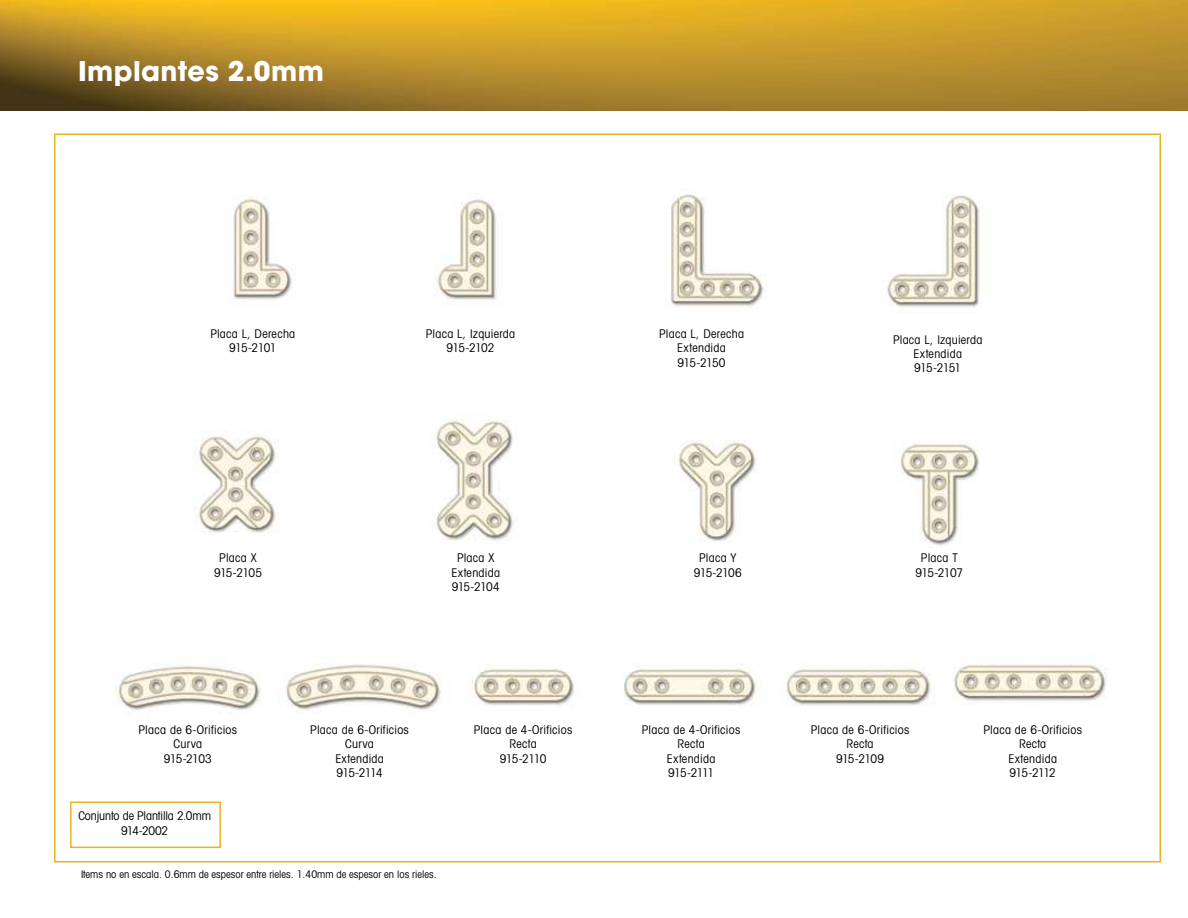
<style>
.page{position:relative;width:1188px;height:918px;background:#fff}
.page>*{position:absolute;margin:0;border:0;box-sizing:border-box;transform-origin:0 0}
.t1{font:700 27px "Avant Garde";letter-spacing:.015em;color:#fff}
.t2{font:condensed 12px/14.4px "Avant Garde";letter-spacing:.02em;color:#000;text-align:center}
.t3{font:condensed 12px/14.4px "Avant Garde";letter-spacing:-.01em;color:#000;text-align:center}
.t4{font:condensed 10.5px "Avant Garde";color:#000}
</style>
<div class="page">
<img style="left:0;top:0;width:1188px;height:110px">
<img style="left:70px;top:663px;width:1037px;height:186px">
<div style="left:70px;top:802px;width:151px;height:46px;border:2px solid #e8b321"></div>
<img style="left:901px;top:444px;width:79px;height:102px">
<img style="left:670px;top:194px;width:94px;height:113px">
<img style="left:194px;top:434px;width:85px;height:99px">
<img style="left:677px;top:439px;width:79px;height:103px">
<img style="left:434px;top:419px;width:79px;height:122px">
<img style="left:233px;top:196px;width:60px;height:103px">
<img style="left:435px;top:199px;width:62px;height:101px">
<img style="left:887px;top:194px;width:93px;height:113px">
<h1 class="t1" style="left:78px;top:54px;width:248px">Implantes 2.0mm</h1>
<p class="t2" style="left:210px;top:326px;width:86px">Placa L, Derecha<br>915-2101</p>
<p class="t2" style="left:426px;top:326px;width:91px">Placa L, Izquierda<br>915-2102</p>
<p class="t2" style="left:893px;top:332px;width:91px">Placa L, Izquierda<br>Extendida<br>915-2151</p>
<p class="t2" style="left:659px;top:326px;width:86px">Placa L, Derecha<br>Extendida<br>915-2150</p>
<p class="t2" style="left:214px;top:551px;width:50px">Placa X<br>915-2105</p>
<p class="t2" style="left:694px;top:551px;width:50px">Placa Y<br>915-2106</p>
<p class="t2" style="left:452px;top:551px;width:50px">Placa X<br>Extendida<br>915-2104</p>
<p class="t3" style="left:915px;top:551px;width:49px">Placa T<br>915-2107</p>
<p class="t2" style="left:139px;top:722px;width:100px">Placa de 6-Orificios<br>Curva<br>915-2103</p>
<p class="t2" style="left:310px;top:722px;width:100px">Placa de 6-Orificios<br>Curva<br>Extendida<br>915-2114</p>
<p class="t2" style="left:811px;top:722px;width:100px">Placa de 6-Orificios<br>Recta<br>915-2109</p>
<p class="t2" style="left:983px;top:722px;width:100px">Placa de 6-Orificios<br>Recta<br>Extendida<br>915-2112</p>
<p class="t3" style="left:78px;top:808px;width:134px">Conjunto de Plantilla 2.0mm<br>914-2002</p>
<p class="t4" style="left:81px;top:868px;width:357px">Items no en escala. 0.6mm de espesor entre rieles. 1.40mm de espesor en los rieles.</p>
<p class="t2" style="left:474px;top:722px;width:100px">Placa de 4-Orificios<br>Recta<br>915-2110</p>
<p class="t2" style="left:642px;top:722px;width:100px">Placa de 4-Orificios<br>Recta<br>Extendida<br>915-2111</p>
</div>
